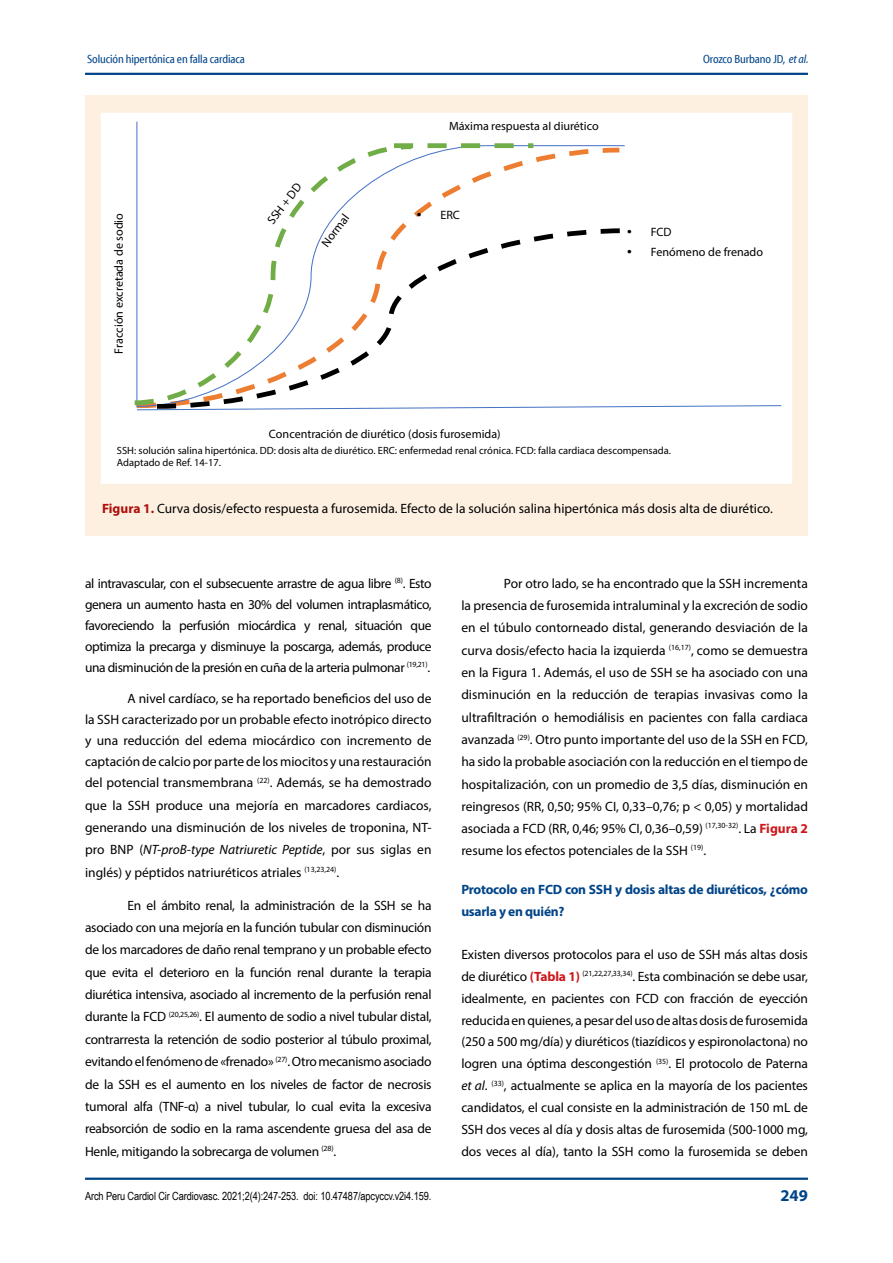
<style>
.page{position:relative;width:893px;height:1263px;background:#fff}
.page>*{position:absolute;margin:0;border:0;box-sizing:border-box;transform-origin:0 0}
.t1{font:700 16.5px "Myriad Pro";color:#048}
.t2{font:13.5px/22.4px "Myriad Pro";color:#000;text-align:justify}
.t3{font:700 13.5px/21.9px "Myriad Pro";letter-spacing:-.02em;color:#048}
.t4{font:12.15px "Myriad Pro";color:#000}
.t5{font:12px "Myriad Cn Web";letter-spacing:-.01em;color:#048}
.t6{font:11.25px "Arial Narrow";letter-spacing:-.01em;color:#000}
.t7{font:10.5px/12px "Myriad Pro";color:#000}
.s1{font-family:"Myriad Cn It Web"}
.s2{font-size:16.8px}
.s3{font-weight:700;color:#ae0f0a}
.s4{font-style:italic}
.s5{font-weight:700;color:#cd171a}
</style>
<div class="page">
<hr style="left:85px;top:73px;width:723px;height:2px;background:#048">
<hr style="left:85px;top:1177px;width:723px;height:3px;background:#048">
<div style="left:85px;top:96px;width:723px;height:440px;background:#fdf0e1"></div>
<div style="left:105px;top:117px;width:683px;height:362px;background:#fff"></div>
<svg style="left:137px;top:405px;width:645px;height:6px"></svg>
<hr style="left:136px;top:117px;width:1px;height:290px;background:#4472c4">
<svg style="left:136px;top:146px;width:488px;height:264px"></svg>
<svg style="left:416px;top:148px;width:70px;height:78px"></svg>
<hr style="left:485px;top:145px;width:140px;height:1px;background:#4472c4">
<svg style="left:152px;top:226px;width:477px;height:185px"></svg>
<svg style="left:134px;top:142px;width:282px;height:266px"></svg>
<svg style="left:394px;top:143px;width:139px;height:5px"></svg>
<div style="left:101px;top:113px;width:691px;height:371px;border:9px solid #fff"></div>
<p class="t5" style="left:87px;top:53px;width:159px">Solución hipertónica en falla cardiaca</p>
<p class="t5" style="left:703px;top:53px;width:107px">Orozco Burbano JD, <span class="s1">et al.</span></p>
<p class="t4" style="left:111px;top:354px;width:142px;rotate:-90deg">Fracción excretada de sodio</p>
<p class="t4" style="left:449px;top:119px;width:151px">Máxima respuesta al diurético</p>
<p class="t4" style="left:264px;top:218px;width:50px;rotate:-53deg">SSH + DD</p>
<p class="t4" style="left:318px;top:241px;width:39px;rotate:-53deg">Normal</p>
<p class="t4" style="left:417px;top:207px;width:45px"><span class="s2">•</span> ERC</p>
<p class="t4" style="left:627px;top:225px;width:46px"><span class="s2">•</span> FCD</p>
<p class="t4" style="left:627px;top:245px;width:138px"><span class="s2">•</span> Fenómeno de frenado</p>
<p class="t4" style="left:269px;top:426px;width:233px">Concentración de diurético (dosis furosemida)</p>
<p class="t7" style="left:117px;top:445px;width:555px">SSH: solución salina hipertónica. DD: dosis alta de diurético. ERC: enfermedad renal crónica. FCD: falla cardiaca descompensada.<br>Adaptado de Ref. 14-17.</p>
<p class="t2" style="left:102px;top:497px;width:672px"><span class="s3">Figura 1.</span> Curva dosis/efecto respuesta a furosemida. Efecto de la solución salina hipertónica más dosis alta de diurético.</p>
<p class="t2" style="left:85px;top:572px;width:348px;line-height:21px">al intravascular, con el subsecuente arrastre de agua libre <sup>(8)</sup>. Esto genera un aumento hasta en 30% del volumen intraplasmático, favoreciendo la perfusión miocárdica y renal, situación que optimiza la precarga y disminuye la poscarga, además, produce una disminución de la presión en cuña de la arteria pulmonar <sup>(19,21)</sup>.</p>
<p class="t2" style="left:85px;top:688px;width:348px;line-height:21px;text-indent:43px">A nivel cardíaco, se ha reportado beneficios del uso de la SSH caracterizado por un probable efecto inotrópico directo y una reducción del edema miocárdico con incremento de captación de calcio por parte de los miocitos y una restauración del potencial transmembrana <sup>(22)</sup>. Además, se ha demostrado</p>
<p class="t2" style="left:85px;top:794px;width:348px">que la SSH produce una mejoría en marcadores cardiacos, generando una disminución de los niveles de troponina, NT&shy;pro BNP (<span class="s4">NT-proB-type Natriuretic Peptide</span>, por sus siglas en inglés) y péptidos natriuréticos atriales <sup>(13,23,24)</sup>.</p>
<p class="t2" style="left:85px;top:894px;width:348px;text-indent:43px">En el ámbito renal, la administración de la SSH se ha asociado con una mejoría en la función tubular con disminución de los marcadores de daño renal temprano y un probable efecto que evita el deterioro en la función renal durante la terapia diurética intensiva, asociado al incremento de la perfusión renal durante la FCD <sup>(20,25,26)</sup>. El aumento de sodio a nivel tubular distal, contrarresta la retención de sodio posterior al túbulo proximal, evitando el fenómeno de «frenado» <sup>(27)</sup>. Otro mecanismo asociado de la SSH es el aumento en los niveles de factor de necrosis tumoral alfa (TNF-α) a nivel tubular, lo cual evita la excesiva reabsorción de sodio en la rama ascendente gruesa del asa de Henle, mitigando la sobrecarga de volumen <sup>(28)</sup>.</p>
<p class="t2" style="left:461px;top:572px;width:348px;text-indent:43px">Por otro lado, se ha encontrado que la SSH incrementa la presencia de furosemida intraluminal y la excreción de sodio en el túbulo contorneado distal, generando desviación de la curva dosis/efecto hacia la izquierda <sup>(16,17)</sup>, como se demuestra en la Figura 1. Además, el uso de SSH se ha asociado con una disminución en la reducción de terapias invasivas como la ultrafiltración o hemodiálisis en pacientes con falla cardiaca avanzada <sup>(29)</sup>. Otro punto importante del uso de la SSH en FCD, ha sido la probable asociación con la reducción en el tiempo de hospitalización, con un promedio de 3,5 días, disminución en reingresos (RR, 0,50; 95% CI, 0,33–0,76; p &lt; 0,05) y mortalidad asociada a FCD (RR, 0,46; 95% CI, 0,36–0,59) <sup>(17,30-32)</sup>. La <span class="s5">Figura 2 </span>resume los efectos potenciales de la SSH <sup>(19)</sup>.</p>
<p class="t3" style="left:461px;top:878px;width:348px">Protocolo en FCD con SSH y dosis altas de diuréticos, ¿cómo usarla y en quién?</p>
<p class="t2" style="left:461px;top:943px;width:348px;line-height:21.9px">Existen diversos protocolos para el uso de SSH más altas dosis de diurético <span class="s5">(Tabla 1)</span> <sup>(21,22,27,33,34)</sup>. Esta combinación se debe usar, idealmente, en pacientes con FCD con fracción de eyección reducida en quienes, a pesar del uso de altas dosis de furosemida (250 a 500 mg/día) y diuréticos (tiazídicos y espironolactona) no logren una óptima descongestión <sup>(35)</sup>. El protocolo de Paterna <span class="s4">et al</span>. <sup>(33)</sup>, actualmente se aplica en la mayoría de los pacientes candidatos, el cual consiste en la administración de 150 mL de SSH dos veces al día y dosis altas de furosemida (500-1000 mg, dos veces al día), tanto la SSH como la furosemida se deben</p>
<p class="t6" style="left:85px;top:1188px;width:348px">Arch Peru Cardiol Cir Cardiovasc. 2021;2(4):247-253. doi: 10.47487/apcyccv.v2i4.159.</p>
<p class="t1" style="left:780px;top:1184px;width:29px">249</p>
</div>
